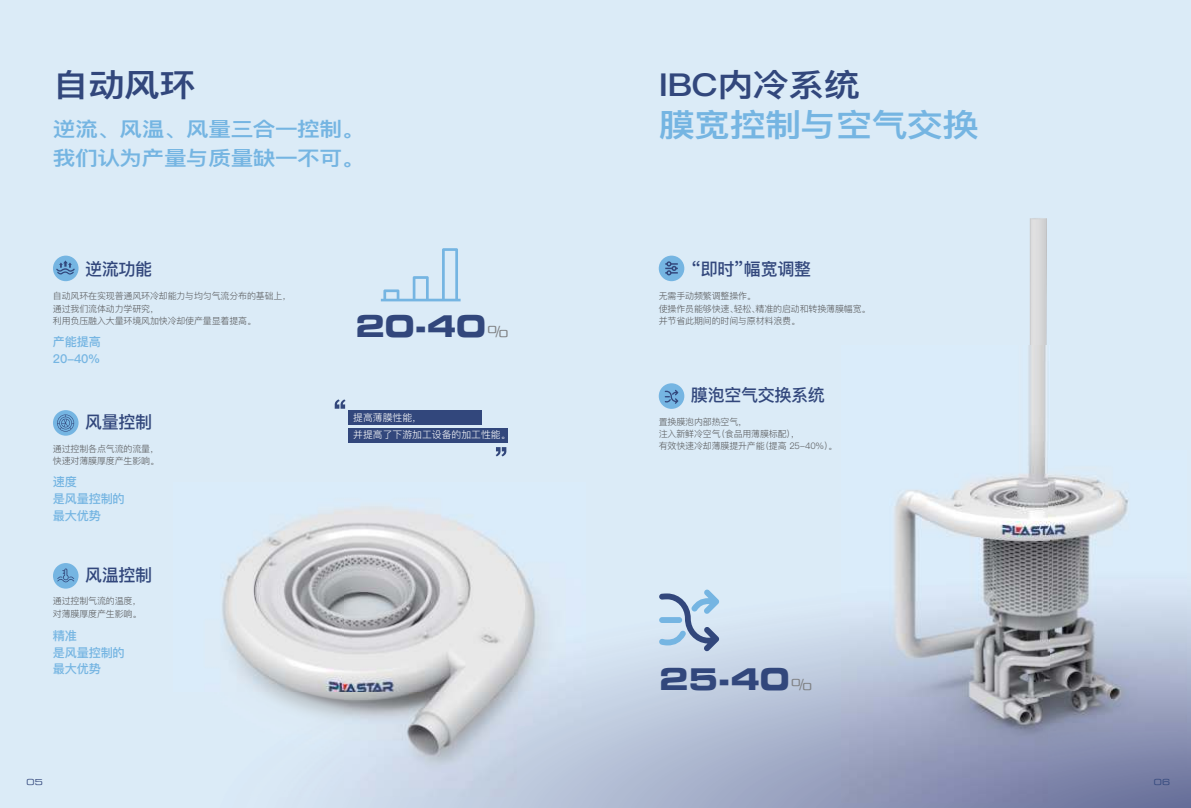
<style>
.page{position:relative;width:1191px;height:808px;background:#fff}
.page>*{position:absolute;margin:0;border:0;box-sizing:border-box;transform-origin:0 0}
.t1{font:600 31.6px "Ping Fang SC";letter-spacing:-.02em;color:#32477c;scale:1.14 1}
.t2{font:600 31.6px "Ping Fang SC";letter-spacing:-.02em;color:#75b5e2;scale:1.14 1}
.t3{font:30.2px "Eurostile LT Bold Extended Two";letter-spacing:-.02em;color:#32477c}
.t4{font:600 19.8px/28.8px "Ping Fang SC";letter-spacing:-.02em;color:#75b5e2;scale:1.14 1}
.t5{font:500 17px "Ping Fang SC";letter-spacing:-.02em;color:#32477c}
.t6{font:500 12.2px/16.9px "Ping Fang SC";letter-spacing:-.02em;color:#75b5e2}
.t7{font:300 9.8px/17.3px "Ping Fang SC";color:#fff}
.t8{font:300 9px/12.4px "Ping Fang SC";letter-spacing:-.02em;color:#58595b}
.t9{font:8.4px "Eurostile LT Extended Two";color:#32477c}
.s1{font-family:"Eurostile LT Extended Two";font-size:15.2px;color:#808285}
</style>
<div class="page">
<div style="left:0;top:0;width:840px;height:421px;background:#dbebf7"></div>
<img style="left:1156px;top:175px;width:35px;height:633px">
<div style="left:175px;top:421px;width:666px;height:70px;background:#dbebf7"></div>
<img style="left:875px;top:803px;width:281px;height:5px">
<img style="left:841px;top:169px;width:346px;height:634px">
<div style="left:53px;top:256px;width:26px;height:25px;background:#75b5e2;border-radius:50%"></div>
<svg style="left:53px;top:410px;width:26px;height:26px"></svg>
<div style="left:53px;top:563px;width:26px;height:26px;background:#75b5e2;border-radius:50%"></div>
<div style="left:659px;top:256px;width:25px;height:25px;background:#75b5e2;border-radius:50%"></div>
<div style="left:659px;top:383px;width:25px;height:26px;background:#75b5e2;border-radius:50%"></div>
<svg style="left:56px;top:260px;width:19px;height:15px"></svg>
<svg style="left:57px;top:414px;width:17px;height:18px"></svg>
<svg style="left:57px;top:568px;width:17px;height:14px"></svg>
<svg style="left:381px;top:248px;width:79px;height:53px;background:#c9e1f3"></svg>
<svg style="left:334px;top:399px;width:11px;height:10px"></svg>
<svg style="left:495px;top:447px;width:11px;height:9px"></svg>
<div style="left:348px;top:410px;width:133px;height:15px;background:#32477c"></div>
<div style="left:348px;top:428px;width:159px;height:15px;background:#32477c"></div>
<svg style="left:665px;top:261px;width:13px;height:14px"></svg>
<svg style="left:664px;top:390px;width:14px;height:14px"></svg>
<svg style="left:659px;top:589px;width:60px;height:62px;background:#acc4dd"></svg>
<img style="left:173px;top:482px;width:413px;height:315px">
<h1 class="t1" style="left:53px;top:65px;width:127px">自动风环</h1>
<h3 class="t4" style="left:53px;top:115px;width:275px">逆流、风温、风量三合一控制。我们认为产量与质量缺一不可。</h3>
<h3 class="t5" style="left:85px;top:258px;width:69px">逆流功能</h3>
<p class="t8" style="left:53px;top:290px;width:240px">自动风环在实现普通风环冷却能力与均匀气流分布的基础上，通过我们流体动力学研究，<br>利用负压融入大量环境风加快冷却使产量显着提高。</p>
<h3 class="t6" style="left:53px;top:333px;width:49px">产能提高<br>20-40%</h3>
<h3 class="t5" style="left:85px;top:412px;width:69px">风量控制</h3>
<p class="t8" style="left:53px;top:442px;width:108px">通过控制各点气流的流量，快速对薄膜厚度产生影响。</p>
<h3 class="t6" style="left:53px;top:473px;width:73px">速度<br>是风量控制的最大优势</h3>
<h3 class="t5" style="left:85px;top:564px;width:69px">风温控制</h3>
<p class="t8" style="left:53px;top:595px;width:90px">通过控制气流的温度，对薄膜厚度产生影响。</p>
<h3 class="t6" style="left:53px;top:627px;width:73px">精准<br>是风量控制的最大优势</h3>
<h2 class="t3" style="left:355px;top:315px;width:154px">20-40 <span class="s1">%</span></h2>
<p class="t7" style="left:353px;top:409px;width:159px">提高薄膜性能，<br>并提高了下游加工设备的加工性能。</p>
<h1 class="t1" style="left:659px;top:65px;width:178px">IBC内冷系统</h1>
<h1 class="t2" style="left:659px;top:105px;width:282px">膜宽控制与空气交换</h1>
<h3 class="t5" style="left:691px;top:258px;width:122px">“即时”幅宽调整</h3>
<p class="t8" style="left:659px;top:290px;width:213px">无需手动频繁调整操作。<br>使操作员能够快速、轻松、精准的启动和转换薄膜幅宽。并节省此期间的时间与原材料浪费。</p>
<h3 class="t5" style="left:691px;top:385px;width:135px">膜泡空气交换系统</h3>
<p class="t8" style="left:659px;top:415px;width:180px">置换膜泡内部热空气，<br>注入新鲜冷空气（食品用薄膜标配），<br>有效快速冷却薄膜提升产能（提高 25-40%）。</p>
<h2 class="t3" style="left:659px;top:668px;width:154px">25-40 <span class="s1">%</span></h2>
<p class="t9" style="left:27px;top:777px;width:18px">05</p>
<p class="t9" style="left:1154px;top:777px;width:18px">06</p>
</div>
